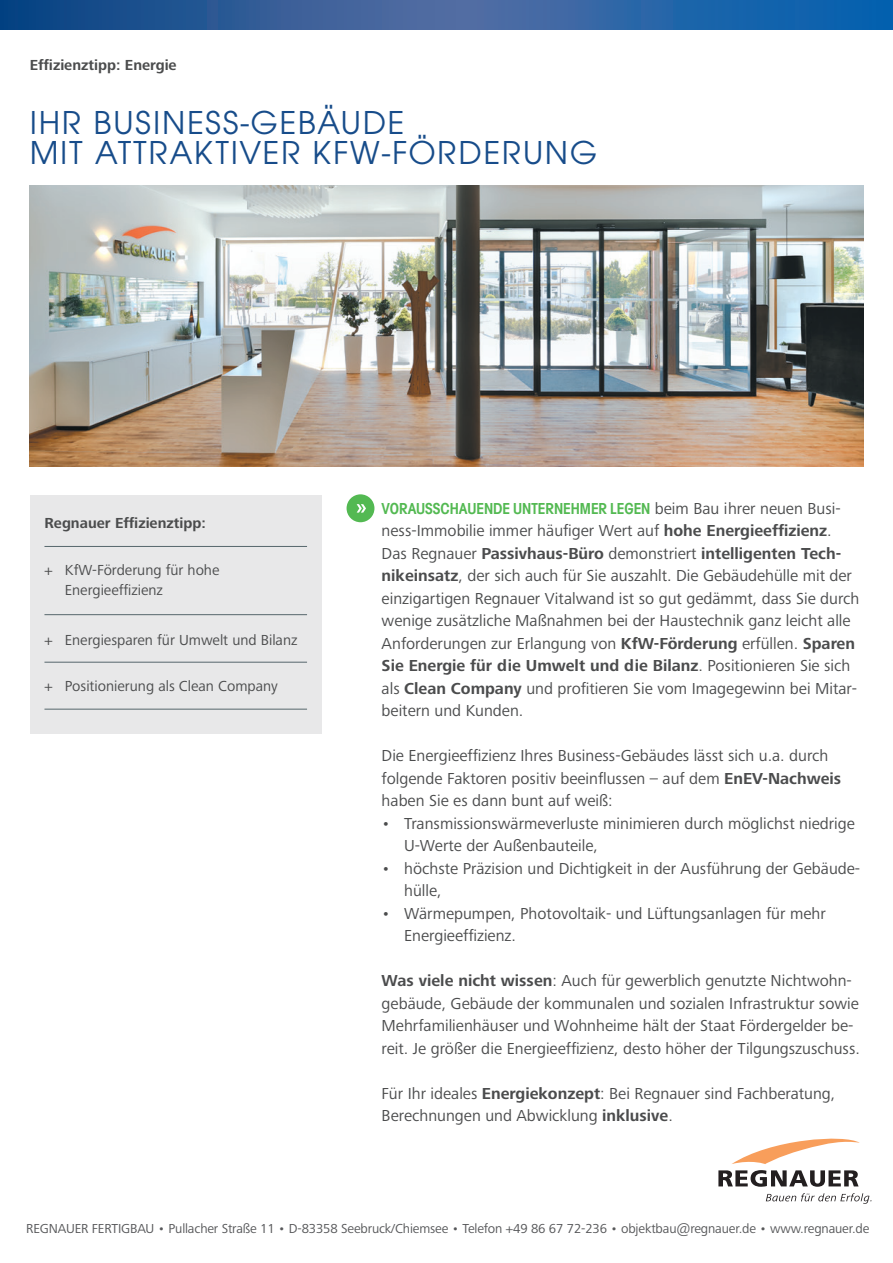
<style>
.page{position:relative;width:893px;height:1263px;background:#fff}
.page>*{position:absolute;margin:0;border:0;box-sizing:border-box;transform-origin:0 0}
.t1{font:34.5px/30px "Avant Garde Gothic Itc T";letter-spacing:.05em;color:#174c8a}
.t2{font:16.5px/22.5px "Frutiger Next Pro";color:#4b4c4d}
.t3{font:600 condensed 16.5px "Avant Garde Gothic Itc T";color:#53b952}
.t4{font:15px/20.5px "Frutiger Next Pro";color:#4b4c4d}
.t5{font:700 15px "Frutiger Next Pro";color:#4b4c4d}
.t6{font:13.5px "Frutiger Next Pro";letter-spacing:-.01em;color:#57585a}
.s1{font-family:"Frutiger Next Pro";font-weight:400;font-stretch:normal;color:#4b4c4d}
.s2{font-weight:700}
</style>
<div class="page">
<svg style="left:732px;top:1138px;width:128px;height:26px"></svg>
<svg style="left:718px;top:1170px;width:140px;height:17px"></svg>
<svg style="left:766px;top:1193px;width:105px;height:11px"></svg>
<svg style="left:0;top:0;width:893px;height:30px"></svg>
<div style="left:347px;top:494px;width:27px;height:28px;background:#53b952;border-radius:50%"></div>
<svg style="left:357px;top:504px;width:9px;height:9px"></svg>
<img style="left:30px;top:185px;width:833px;height:281px">
<div style="left:30px;top:495px;width:292px;height:238px;background:#e8e8e9"></div>
<hr style="left:44px;top:614px;width:263px;height:1px;background:#56666c">
<hr style="left:44px;top:662px;width:263px;height:1px;background:#56666c">
<hr style="left:44px;top:546px;width:263px;height:1px;background:#56666c">
<hr style="left:44px;top:709px;width:263px;height:1px;background:#56666c">
<p class="t5" style="left:30px;top:57px;width:148px">Effizienztipp: Energie</p>
<h1 class="t1" style="left:30px;top:107px;width:569px">IHR BUSINESS-GEBÄUDE<br>MIT ATTRAKTIVER KFW-FÖRDERUNG</h1>
<p class="t5" style="left:44px;top:514px;width:163px">Regnauer Effizienztipp:</p>
<p class="t4" style="left:65px;top:560px;width:156px;text-indent:-20px">+ KfW-Förderung für hohe<br>Energieeffizienz</p>
<p class="t4" style="left:44px;top:630px;width:255px">+ Energiesparen für Umwelt und Bilanz</p>
<p class="t4" style="left:44px;top:676px;width:235px">+ Positionierung als Clean Company</p>
<p class="t3" style="left:382px;top:498px;width:460px">VORAUSSCHAUENDE UNTERNEHMER LEGEN <span class="s1">beim Bau ihrer neuen Busi-</span></p>
<p class="t2" style="left:382px;top:519px;width:479px">ness-Immobilie immer häufiger Wert auf <span class="s2">hohe Energieeffizienz</span>.<br>Das Regnauer <span class="s2">Passivhaus-Büro</span> demonstriert <span class="s2">intelligenten Tech&shy;nikeinsatz</span>, der sich auch für Sie auszahlt. Die Gebäudehülle mit der einzigartigen Regnauer Vitalwand ist so gut gedämmt, dass Sie durch wenige zusätzliche Maßnahmen bei der Haustechnik ganz leicht alle Anforderungen zur Erlangung von <span class="s2">KfW-Förderung</span> erfüllen. <span class="s2">Sparen Sie Energie für die Umwelt und die Bilanz</span>. Positionieren Sie sich als <span class="s2">Clean Company</span> und profitieren Sie vom Imagegewinn bei Mitar&shy;beitern und Kunden.</p>
<p class="t2" style="left:382px;top:744px;width:461px">Die Energieeffizienz Ihres Business-Gebäudes lässt sich u.a. durch folgende Faktoren positiv beeinflussen – auf dem <span class="s2">EnEV-Nachweis </span>haben Sie es dann bunt auf weiß:</p>
<p class="t2" style="left:404px;top:812px;width:452px;text-indent:-23px">• Transmissionswärmeverluste minimieren durch möglichst niedrige<br>U-Werte der Außenbauteile,</p>
<p class="t2" style="left:404px;top:857px;width:457px;text-indent:-23px">• höchste Präzision und Dichtigkeit in der Ausführung der Gebäude&shy;hülle,</p>
<p class="t2" style="left:404px;top:902px;width:423px;text-indent:-23px">• Wärmepumpen, Photovoltaik- und Lüftungsanlagen für mehr<br>Energieeffizienz.</p>
<p class="t2" style="left:382px;top:969px;width:480px"><span class="s2">Was viele nicht wissen</span>: Auch für gewerblich genutzte Nichtwohn&shy;gebäude, Gebäude der kommunalen und sozialen Infrastruktur sowie Mehrfamilienhäuser und Wohnheime hält der Staat Fördergelder be&shy;reit. Je größer die Energieeffizienz, desto höher der Tilgungszuschuss.</p>
<p class="t2" style="left:382px;top:1082px;width:455px">Für Ihr ideales <span class="s2">Energiekonzept</span>: Bei Regnauer sind Fachberatung,<br>Berechnungen und Abwicklung <span class="s2">inklusive</span>.</p>
<p class="t6" style="left:26px;top:1221px;width:845px">REGNAUER FERTIGBAU • Pullacher Straße 11 • D-83358 Seebruck/Chiemsee • Telefon +49 86 67 72-236 • objektbau@regnauer.de • www.regnauer.de</p>
</div>
